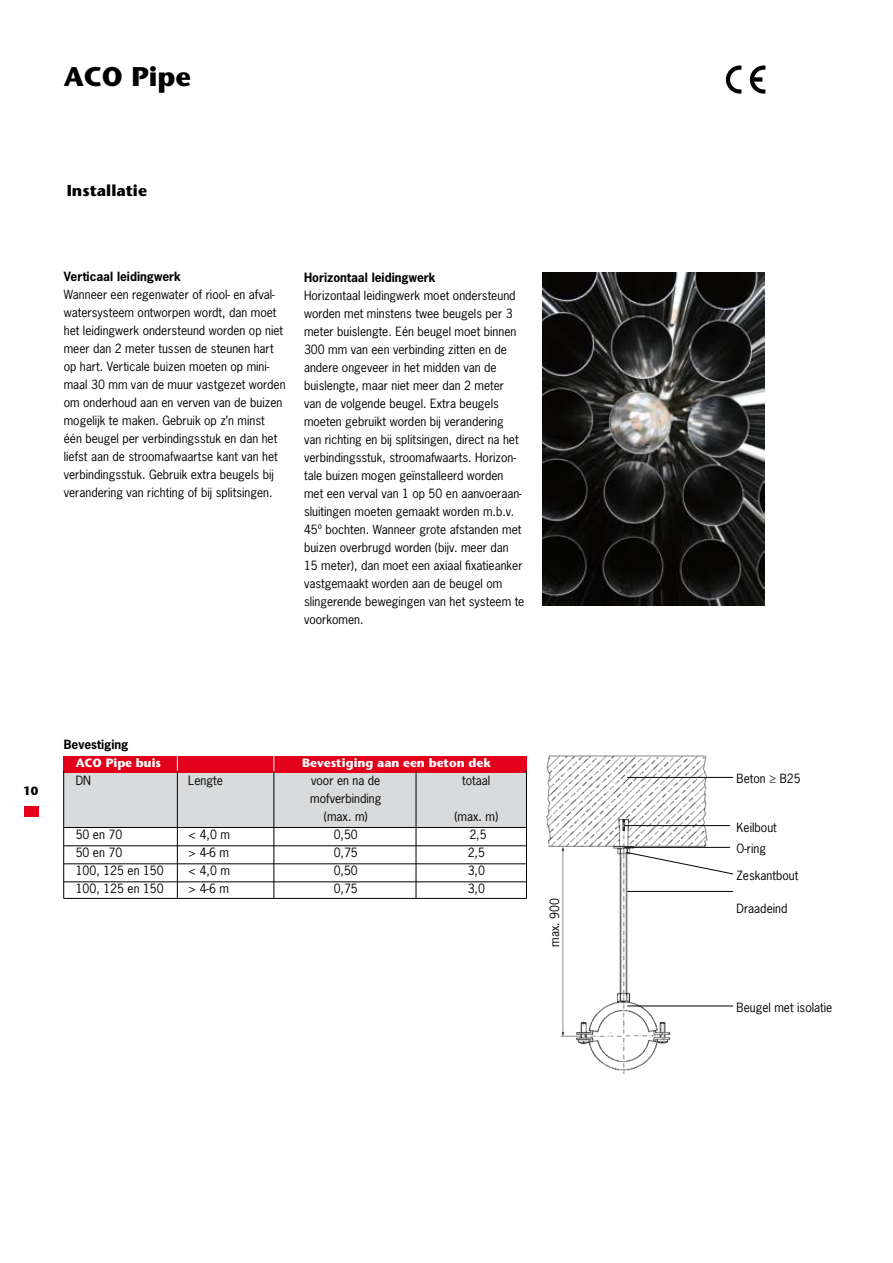
<style>
.page{position:relative;width:893px;height:1263px;background:#fff}
.page>*{position:absolute;margin:0;border:0;box-sizing:border-box;transform-origin:0 0}
.t1{font:700 27px "Stone Sans";color:#000}
.t2{font:700 15.75px "Stone Sans";color:#000}
.t3{font:12px/18px "News Gothic Std";color:#000}
.t4{font:700 12px "News Gothic Std";color:#000}
.t5{font:700 12px "Stone Sans";color:#fff}
.t6{font:700 12px "Stone Sans";color:#000}
</style>
<div class="page">
<svg style="left:750px;top:65px;width:15px;height:29px"></svg>
<svg style="left:726px;top:65px;width:15px;height:29px"></svg>
<div style="left:64px;top:769px;width:463px;height:58px;background:#d9dadb"></div>
<img style="left:546px;top:755px;width:163px;height:319px">
<div style="left:64px;top:756px;width:463px;height:16px;background:#e2001a"></div>
<hr style="left:64px;top:827px;width:463px;height:1px;background:#000">
<hr style="left:64px;top:845px;width:463px;height:1px;background:#000">
<hr style="left:64px;top:863px;width:463px;height:1px;background:#000">
<hr style="left:64px;top:881px;width:463px;height:1px;background:#000">
<hr style="left:64px;top:898px;width:463px;height:1px;background:#000">
<svg style="left:274px;top:756px;width:1px;height:15px"></svg>
<svg style="left:177px;top:756px;width:1px;height:15px"></svg>
<hr style="left:627px;top:777px;width:106px;height:1px;background:#000">
<hr style="left:63px;top:771px;width:1px;height:127px;background:#000">
<hr style="left:177px;top:771px;width:1px;height:127px;background:#000">
<hr style="left:274px;top:771px;width:1px;height:127px;background:#000">
<hr style="left:416px;top:771px;width:1px;height:127px;background:#000">
<hr style="left:526px;top:771px;width:1px;height:127px;background:#000">
<hr style="left:627px;top:891px;width:106px;height:1px;background:#000">
<hr style="left:627px;top:1006px;width:106px;height:1px;background:#000">
<hr style="left:624px;top:847px;width:106px;height:1px;background:#000">
<hr style="left:624px;top:825px;width:106px;height:1px;background:#000">
<svg style="left:626px;top:852px;width:107px;height:22px"></svg>
<hr style="left:24px;top:806px;width:4px;height:11px;background:#e2001a">
<hr style="left:29px;top:806px;width:4px;height:11px;background:#e2001a">
<hr style="left:35px;top:806px;width:4px;height:11px;background:#e2001a">
<img style="left:542px;top:272px;width:223px;height:334px">
<h1 class="t1" style="left:64px;top:60px;width:129px">ACO Pipe</h1>
<h2 class="t2" style="left:67px;top:181px;width:82px">Installatie</h2>
<p class="t4" style="left:64px;top:268px;width:119px">Verticaal leidingwerk</p>
<p class="t3" style="left:64px;top:285px;width:223px">Wanneer een regenwater of riool- en afval&shy;watersysteem ontworpen wordt, dan moet het leidingwerk ondersteund worden op niet meer dan 2 meter tussen de steunen hart op hart. Verticale buizen moeten op mini&shy;maal 30 mm van de muur vastgezet worden om onderhoud aan en verven van de buizen mogelijk te maken. Gebruik op z’n minst één beugel per verbindingsstuk en dan het liefst aan de stroomafwaartse kant van het verbindingsstuk. Gebruik extra beugels bij verandering van richting of bij splitsingen.</p>
<p class="t4" style="left:304px;top:269px;width:133px">Horizontaal leidingwerk</p>
<p class="t3" style="left:304px;top:286px;width:222px">Horizontaal leidingwerk moet ondersteund worden met minstens twee beugels per 3 meter buislengte. Eén beugel moet binnen 300 mm van een verbinding zitten en de andere ongeveer in het midden van de buislengte, maar niet meer dan 2 meter<br>van de volgende beugel. Extra beugels moeten gebruikt worden bij verandering<br>van richting en bij splitsingen, direct na het verbindingsstuk, stroomafwaarts. Horizon&shy;tale buizen mogen geïnstalleerd worden met een verval van 1 op 50 en aanvoeraan&shy;sluitingen moeten gemaakt worden m.b.v.<br>45º bochten. Wanneer grote afstanden met buizen overbrugd worden (bijv. meer dan 15 meter), dan moet een axiaal fixatieanker vastgemaakt worden aan de beugel om slingerende bewegingen van het systeem te voorkomen.</p>
<p class="t6" style="left:23px;top:784px;width:17px">10</p>
<p class="t4" style="left:64px;top:737px;width:66px">Bevestiging</p>
<p class="t5" style="left:76px;top:756px;width:87px">ACO Pipe buis</p>
<p class="t5" style="left:302px;top:756px;width:190px">Bevestiging aan een beton dek</p>
<p class="t3" style="left:76px;top:772px;width:17px">DN</p>
<p class="t3" style="left:188px;top:772px;width:36px">Lengte</p>
<p class="t3" style="left:311px;top:772px;width:71px">voor en na de</p>
<p class="t3" style="left:462px;top:772px;width:30px">totaal</p>
<p class="t3" style="left:310px;top:790px;width:73px;text-align:center">mofverbinding (max. m)</p>
<p class="t3" style="left:454px;top:808px;width:45px">(max. m)</p>
<p class="t3" style="left:76px;top:826px;width:48px">50 en 70</p>
<p class="t3" style="left:188px;top:826px;width:43px">&lt; 4,0 m</p>
<p class="t3" style="left:334px;top:826px;width:26px">0,50</p>
<p class="t3" style="left:469px;top:826px;width:19px">2,5</p>
<p class="t3" style="left:76px;top:844px;width:48px">50 en 70</p>
<p class="t3" style="left:188px;top:844px;width:42px">&gt; 4-6 m</p>
<p class="t3" style="left:334px;top:844px;width:26px">0,75</p>
<p class="t3" style="left:468px;top:844px;width:19px">2,5</p>
<p class="t3" style="left:76px;top:862px;width:90px">100, 125 en 150</p>
<p class="t3" style="left:188px;top:862px;width:43px">&lt; 4,0 m</p>
<p class="t3" style="left:334px;top:862px;width:26px">0,50</p>
<p class="t3" style="left:468px;top:862px;width:19px">3,0</p>
<p class="t3" style="left:76px;top:880px;width:90px">100, 125 en 150</p>
<p class="t3" style="left:188px;top:880px;width:42px">&gt; 4-6 m</p>
<p class="t3" style="left:334px;top:880px;width:26px">0,75</p>
<p class="t3" style="left:468px;top:880px;width:19px">3,0</p>
<p class="t3" style="left:546px;top:947px;width:50px;rotate:-90deg">max. 900</p>
<p class="t3" style="left:737px;top:770px;width:66px">Beton ≥ B25</p>
<p class="t3" style="left:737px;top:816px;width:42px;line-height:21.8px">Keilbout<br>O-ring</p>
<p class="t3" style="left:737px;top:867px;width:63px">Zeskantbout</p>
<p class="t3" style="left:737px;top:899px;width:52px">Draadeind</p>
<p class="t3" style="left:737px;top:998px;width:97px">Beugel met isolatie</p>
</div>
